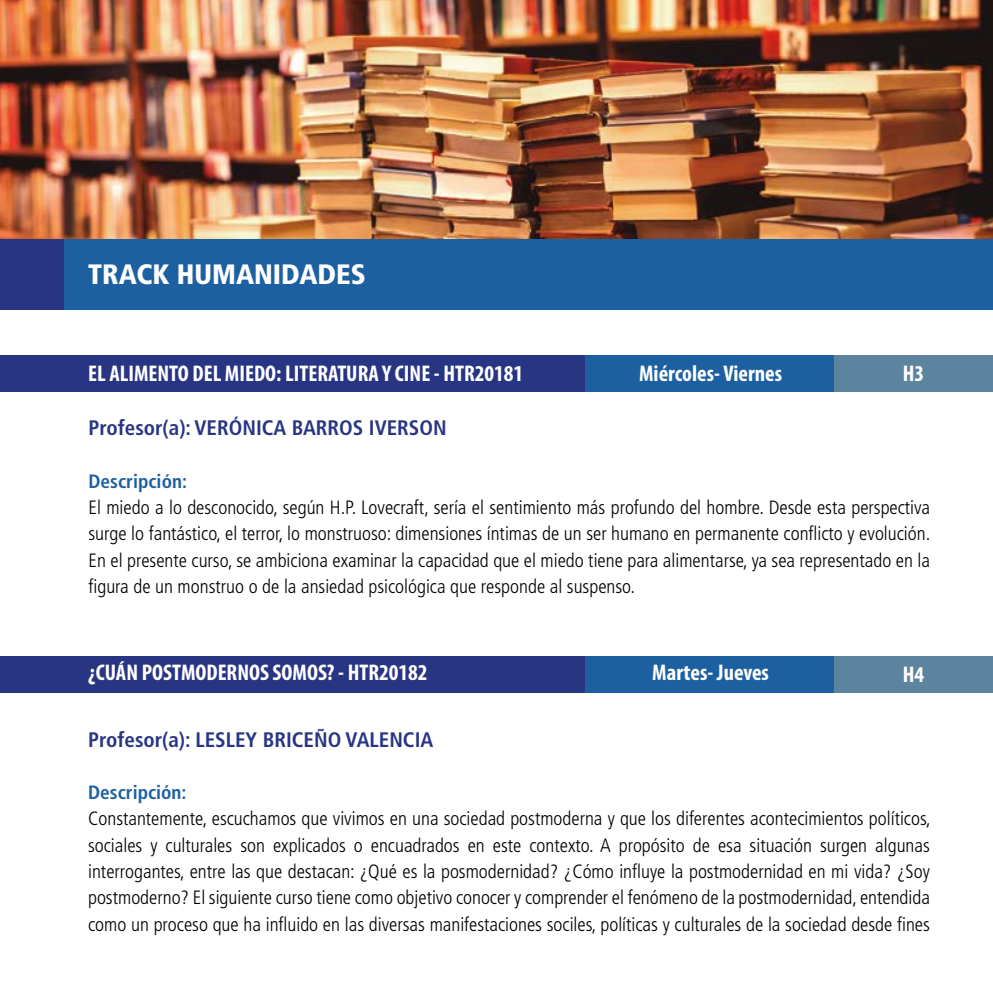
<style>
.page{position:relative;width:993px;height:993px;background:#fff}
.page>*{position:absolute;margin:0;border:0;box-sizing:border-box;transform-origin:0 0}
.t1{font:900 condensed 28px "Frutiger LT Std";color:#fff}
.t2{font:700 condensed 22.75px "Myriad Pro";color:#fff}
.t3{font:700 condensed 21px "Frutiger LT Std";color:#283583}
.t4{font:300 condensed 19.25px/26.2px "Frutiger LT Std";color:#000;text-align:justify}
.t5{font:700 condensed 19.25px "Frutiger LT Std";color:#1d60a1}
</style>
<div class="page">
<img style="left:0;top:0;width:992px;height:239px">
<div style="left:0;top:355px;width:584px;height:36px;background:#283583"></div>
<div style="left:584px;top:355px;width:252px;height:36px;background:#1d60a1"></div>
<div style="left:833px;top:355px;width:159px;height:36px;background:#5d849f"></div>
<div style="left:0;top:655px;width:584px;height:37px;background:#283583"></div>
<div style="left:584px;top:655px;width:252px;height:37px;background:#1d60a1"></div>
<div style="left:833px;top:655px;width:159px;height:37px;background:#5d849f"></div>
<div style="left:0;top:239px;width:992px;height:70px;background:#1d60a1"></div>
<div style="left:0;top:239px;width:63px;height:70px;background:#283583"></div>
<h1 class="t1" style="left:88px;top:257px;width:279px">TRACK HUMANIDADES</h1>
<p class="t2" style="left:88px;top:358px;width:436px">EL ALIMENTO DEL MIEDO: LITERATURA Y CINE - HTR20181</p>
<p class="t2" style="left:639px;top:358px;width:144px">Miércoles- Viernes</p>
<p class="t2" style="left:902px;top:358px;width:23px">H3</p>
<p class="t3" style="left:88px;top:415px;width:359px">Profesor(a): VERÓNICA BARROS IVERSON</p>
<p class="t5" style="left:88px;top:469px;width:100px">Descripción:</p>
<p class="t4" style="left:88px;top:494px;width:843px">El miedo a lo desconocido, según H.P. Lovecraft, sería el sentimiento más profundo del hombre. Desde esta perspectiva surge lo fantástico, el terror, lo monstruoso: dimensiones íntimas de un ser humano en permanente conflicto y evolución.<br>En el presente curso, se ambiciona examinar la capacidad que el miedo tiene para alimentarse, ya sea representado en la figura de un monstruo o de la ansiedad psicológica que responde al suspenso.</p>
<p class="t2" style="left:88px;top:658px;width:341px">¿CUÁN POSTMODERNOS SOMOS? - HTR20182</p>
<p class="t2" style="left:652px;top:658px;width:118px">Martes- Jueves</p>
<p class="t2" style="left:902px;top:659px;width:23px">H4</p>
<p class="t3" style="left:88px;top:726px;width:346px">Profesor(a): LESLEY BRICEÑO VALENCIA</p>
<p class="t5" style="left:88px;top:780px;width:100px">Descripción:</p>
<p class="t4" style="left:88px;top:805px;width:843px">Constantemente, escuchamos que vivimos en una sociedad postmoderna y que los diferentes acontecimientos políticos, sociales y culturales son explicados o encuadrados en este contexto. A propósito de esa situación surgen algunas interrogantes, entre las que destacan: ¿Qué es la posmodernidad? ¿Cómo influye la postmodernidad en mi vida? ¿Soy postmoderno? El siguiente curso tiene como objetivo conocer y comprender el fenómeno de la postmodernidad, entendida como un proceso que ha influido en las diversas manifestaciones sociles, políticas y culturales de la sociedad desde fines</p>
</div>
